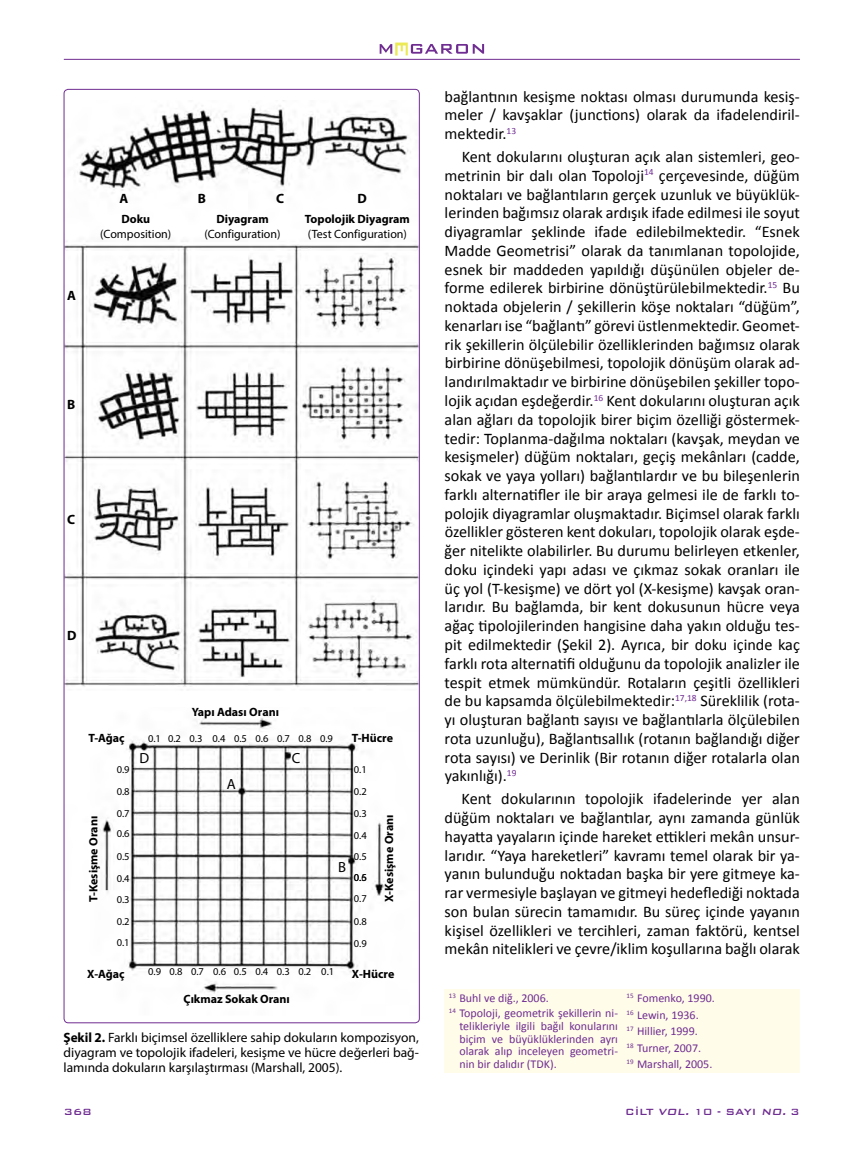
<style>
.page{position:relative;width:851px;height:1149px;background:#fff}
.page>*{position:absolute;margin:0;border:0;box-sizing:border-box;transform-origin:0 0}
.t1{font:16.2px/18.8px "Calibri";color:#000;text-align:justify}
.t2{font:14.7px "Myriad Pro";color:#000}
.t3{font:13.5px/15px "Myriad Pro";color:#000;text-align:justify}
.t4{font:700 13.5px "Myriad Pro";color:#000}
.t5{font:12px/16.5px "Calibri";color:#6f2c91}
.t6{font:700 12px "Myriad Pro";color:#000}
.t7{font:12px "Myriad Pro";color:#000}
.t8{font:500 12px "Bank Gothic BT";color:#6f2c91}
.t9{font:10.5px/21.5px "Myriad Pro";color:#000;text-align:justify}
.s1{font-weight:700}
.s2{font-style:italic}
</style>
<div class="page">
<svg style="left:379px;top:43px;width:105px;height:13px"></svg>
<hr style="left:64px;top:59px;width:735px;height:1px;background:#6f2c91">
<img style="left:66px;top:100px;width:351px;height:587px">
<img style="left:100px;top:707px;width:320px;height:308px">
<div style="left:444px;top:988px;width:178px;height:83px;background:#fffde9"></div>
<div style="left:622px;top:988px;width:177px;height:83px;background:#fffde9"></div>
<p class="t4" style="left:67px;top:286px;width:10px">A</p>
<p class="t4" style="left:119px;top:190px;width:10px">A</p>
<p class="t6" style="left:121px;top:211px;width:30px">Doku</p>
<p class="t7" style="left:100px;top:226px;width:73px">(Composition)</p>
<p class="t4" style="left:198px;top:190px;width:10px">B</p>
<p class="t4" style="left:276px;top:190px;width:10px">C</p>
<p class="t4" style="left:357px;top:190px;width:11px">D</p>
<p class="t6" style="left:216px;top:211px;width:54px">Diyagram</p>
<p class="t7" style="left:204px;top:226px;width:78px">(Configuration)</p>
<p class="t6" style="left:305px;top:211px;width:106px">Topolojik Diyagram</p>
<p class="t7" style="left:308px;top:226px;width:101px">(Test Configuration)</p>
<p class="t4" style="left:67px;top:395px;width:10px">B</p>
<p class="t4" style="left:67px;top:510px;width:10px">C</p>
<p class="t4" style="left:67px;top:626px;width:11px">D</p>
<p class="t6" style="left:192px;top:704px;width:89px">Yapı Adası Oranı</p>
<p class="t9" style="left:148px;top:727px;width:14px">0.1</p>
<p class="t6" style="left:352px;top:729px;width:43px">T-Hücre</p>
<p class="t9" style="left:354px;top:758px;width:14px">0.1<br>0.2<br>0.3<br>0.4<br>0.5<br>0.56<br>0.7</p>
<p class="t9" style="left:354px;top:909px;width:14px;line-height:22px">0.8<br>0.9</p>
<p class="t9" style="left:321px;top:960px;width:14px">0.1</p>
<p class="t6" style="left:88px;top:729px;width:38px">T-Ağaç</p>
<p class="t9" style="left:168px;top:727px;width:166px">0.2 0.3 0.4 0.5 0.6 0.7 0.8 0.9</p>
<p class="t2" style="left:292px;top:749px;width:10px">C</p>
<p class="t2" style="left:139px;top:749px;width:11px">D</p>
<p class="t9" style="left:117px;top:758px;width:14px">0.9</p>
<p class="t2" style="left:227px;top:774px;width:10px">A</p>
<p class="t9" style="left:117px;top:780px;width:14px">0.8</p>
<p class="t9" style="left:117px;top:802px;width:14px">0.7</p>
<p class="t6" style="left:86px;top:901px;width:87px;rotate:-90deg">T-Kesişme Oranı</p>
<p class="t6" style="left:381px;top:901px;width:89px;rotate:-90deg">X-Kesişme Oranı</p>
<p class="t9" style="left:117px;top:822px;width:14px">0.6</p>
<p class="t9" style="left:117px;top:845px;width:14px">0.5</p>
<p class="t2" style="left:338px;top:857px;width:9px">B</p>
<p class="t9" style="left:117px;top:867px;width:14px">0.4</p>
<p class="t9" style="left:117px;top:888px;width:14px">0.3</p>
<p class="t9" style="left:117px;top:910px;width:14px">0.2</p>
<p class="t9" style="left:117px;top:931px;width:14px">0.1</p>
<p class="t9" style="left:148px;top:960px;width:14px">0.9</p>
<p class="t9" style="left:169px;top:960px;width:14px">0.8</p>
<p class="t9" style="left:191px;top:960px;width:14px">0.7</p>
<p class="t9" style="left:213px;top:960px;width:14px">0.6</p>
<p class="t9" style="left:234px;top:960px;width:14px">0.5</p>
<p class="t9" style="left:255px;top:960px;width:14px">0.4</p>
<p class="t9" style="left:277px;top:960px;width:14px">0.3</p>
<p class="t9" style="left:298px;top:960px;width:14px">0.2</p>
<p class="t6" style="left:87px;top:965px;width:39px">X-Ağaç</p>
<p class="t6" style="left:352px;top:965px;width:44px">X-Hücre</p>
<p class="t6" style="left:183px;top:990px;width:108px">Çıkmaz Sokak Oranı</p>
<p class="t3" style="left:64px;top:1029px;width:357px"><span class="s1">Şekil 2.</span> Farklı biçimsel özelliklere sahip dokuların kompozisyon, diyagram ve topolojik ifadeleri, kesişme ve hücre değerleri bağ&shy;lamında dokuların karşılaştırması (Marshall, 2005).</p>
<p class="t8" style="left:64px;top:1104px;width:29px">368</p>
<p class="t1" style="left:444px;top:86px;width:357px">bağlantının kesişme noktası olması durumunda kesiş&shy;meler / kavşaklar (junctions) olarak da ifadelendiril&shy;mektedir.<sup>13</sup></p>
<p class="t1" style="left:444px;top:146px;width:357px;text-indent:17px">Kent dokularını oluşturan açık alan sistemleri, geo&shy;metrinin bir dalı olan Topoloji<sup>14</sup> çerçevesinde, düğüm noktaları ve bağlantıların gerçek uzunluk ve büyüklük&shy;lerinden bağımsız olarak ardışık ifade edilmesi ile soyut diyagramlar şeklinde ifade edilebilmektedir. “Esnek Madde Geometrisi” olarak da tanımlanan topolojide, esnek bir maddeden yapıldığı düşünülen objeler de&shy;forme edilerek birbirine dönüştürülebilmektedir.<sup>15</sup> Bu noktada objelerin / şekillerin köşe noktaları “düğüm”, kenarları ise “bağlantı” görevi üstlenmektedir. Geomet&shy;rik şekillerin ölçülebilir özelliklerinden bağımsız olarak birbirine dönüşebilmesi, topolojik dönüşüm olarak ad&shy;landırılmaktadır ve birbirine dönüşebilen şekiller topo&shy;lojik açıdan eşdeğerdir.<sup>16</sup> Kent dokularını oluşturan açık alan ağları da topolojik birer biçim özelliği göstermek&shy;tedir: Toplanma-dağılma noktaları (kavşak, meydan ve kesişmeler) düğüm noktaları, geçiş mekânları (cadde, sokak ve yaya yolları) bağlantılardır ve bu bileşenlerin farklı alternatifler ile bir araya gelmesi ile de farklı to&shy;polojik diyagramlar oluşmaktadır. Biçimsel olarak farklı özellikler gösteren kent dokuları, topolojik olarak eşde&shy;ğer nitelikte olabilirler. Bu durumu belirleyen etkenler, doku içindeki yapı adası ve çıkmaz sokak oranları ile üç yol (T-kesişme) ve dört yol (X-kesişme) kavşak oran&shy;larıdır. Bu bağlamda, bir kent dokusunun hücre veya ağaç tipolojilerinden hangisine daha yakın olduğu tes&shy;pit edilmektedir (Şekil 2). Ayrıca, bir doku içinde kaç farklı rota alternatifi olduğunu da topolojik analizler ile tespit etmek mümkündür. Rotaların çeşitli özellikleri de bu kapsamda ölçülebilmektedir:<sup>17,18</sup> Süreklilik (rota&shy;yı oluşturan bağlantı sayısı ve bağlantılarla ölçülebilen rota uzunluğu), Bağlantısallık (rotanın bağlandığı diğer rota sayısı) ve Derinlik (Bir rotanın diğer rotalarla olan yakınlığı).<sup>19</sup></p>
<p class="t1" style="left:444px;top:788px;width:357px;text-indent:17px">Kent dokularının topolojik ifadelerinde yer alan düğüm noktaları ve bağlantılar, aynı zamanda günlük hayatta yayaların içinde hareket ettikleri mekân unsur&shy;larıdır. “Yaya hareketleri” kavramı temel olarak bir ya&shy;yanın bulunduğu noktadan başka bir yere gitmeye ka&shy;rar vermesiyle başlayan ve gitmeyi hedeflediği noktada son bulan sürecin tamamıdır. Bu süreç içinde yayanın kişisel özellikleri ve tercihleri, zaman faktörü, kentsel mekân nitelikleri ve çevre/iklim koşullarına bağlı olarak</p>
<p class="t5" style="left:449px;top:989px;width:171px;line-height:14.9px"><sup>13</sup> Buhl ve diğ., 2006.<br><sup>14</sup> Topoloji, geometrik şekillerin ni-</p>
<p class="t5" style="left:459px;top:1018px;width:160px;line-height:12.8px;text-align:justify">telikleriyle ilgili bağıl konularını biçim ve büyüklüklerinden ayrı olarak alıp inceleyen geometri&shy;nin bir dalıdır (TDK).</p>
<p class="t5" style="left:626px;top:989px;width:90px"><sup>15</sup> Fomenko, 1990.<br><sup>16</sup> Lewin, 1936.<br><sup>17</sup> Hillier, 1999.<br><sup>18</sup> Turner, 2007.<br><sup>19</sup> Marshall, 2005.</p>
<p class="t8" style="left:625px;top:1104px;width:176px">CİLT <span class="s2">VOL.</span> 10 - SAYI <span class="s2">NO.</span> 3</p>
</div>
